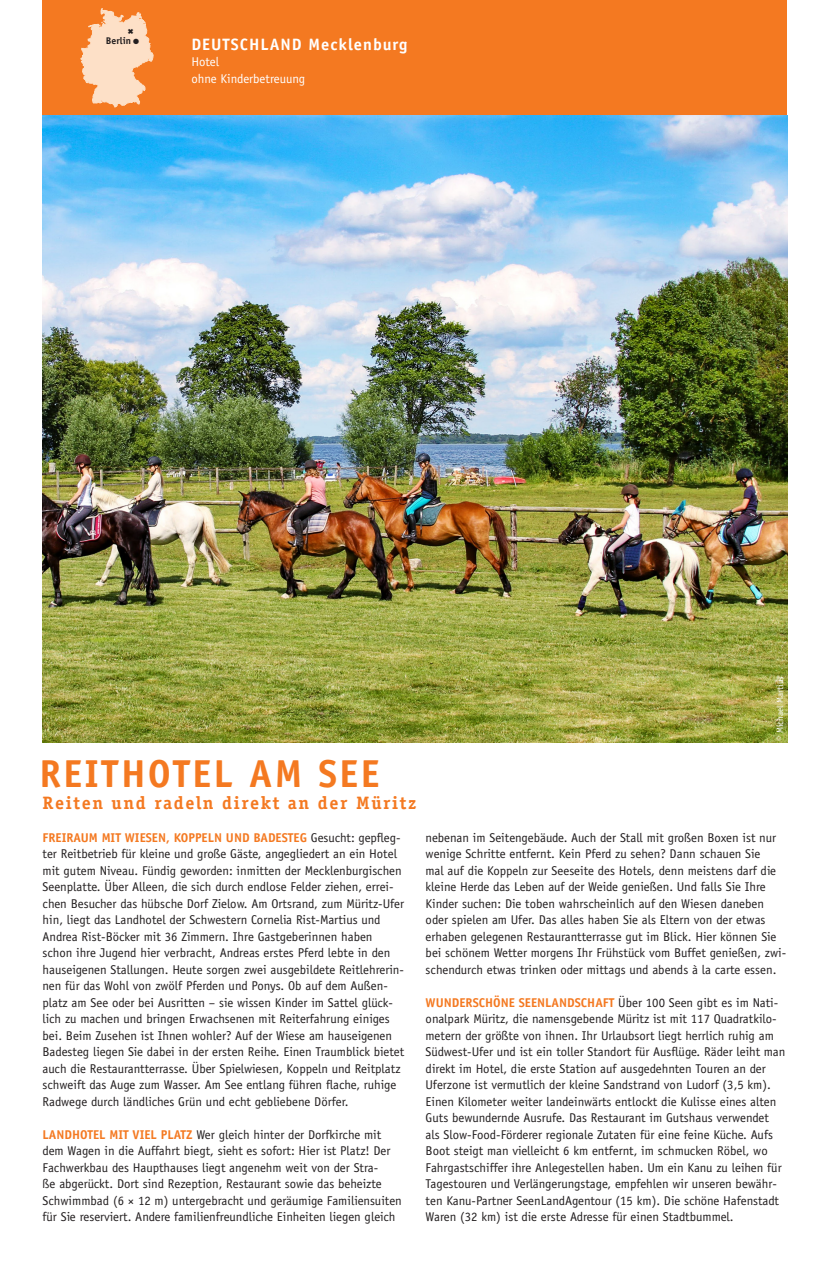
<style>
.page{position:relative;width:830px;height:1263px;background:#fff}
.page>*{position:absolute;margin:0;border:0;box-sizing:border-box;transform-origin:0 0}
.t1{font:700 39px "Officina Sans Std";letter-spacing:.06em;color:#f47921}
.Text{font:700 18px "Officina Serif Std";letter-spacing:.09em;color:#f47921}
.t2{font:700 16.5px "Officina Sans Std";letter-spacing:.06em;color:#fff}
.Text-2{font:12.75px/16.5px "Officina Sans Std";color:#231f20}
.t3{font:12.75px "Officina Sans Std";color:#fff}
.t4{font:700 9.75px "Officina Sans Std";color:#231f20}
.Text-3{font:9px "Officina Sans Std";color:#fff}
.t5{font:7.5px "Zapf Dingbats Std";color:#231f20}
.s1{font-weight:700;color:#f47921}
</style>
<div class="page">
<div style="left:43px;top:0;width:744px;height:116px;background:#f47921"></div>
<img style="left:43px;top:116px;width:744px;height:626px">
<svg style="left:80px;top:8px;width:74px;height:100px"></svg>
<p class="t4" style="left:106px;top:34px;width:27px">Berlin</p>
<p class="t5" style="left:133px;top:37px;width:7px">●</p>
<p class="t2" style="left:191px;top:34px;width:217px">DEUTSCHLAND Mecklenburg</p>
<p class="t3" style="left:191px;top:54px;width:29px">Hotel</p>
<p class="t3" style="left:191px;top:71px;width:115px">ohne Kinderbetreuung</p>
<p class="t1" style="left:39px;top:750px;width:341px">REITHOTEL AM SEE</p>
<p class="Text" style="left:43px;top:791px;width:375px">Reiten und radeln direkt an der Müritz</p>
<p class="Text-2" style="left:43px;top:829px;width:363px"><span class="s1">FREIRAUM MIT WIESEN, KOPPELN UND BADESTEG</span> Gesucht: gepfleg&shy;ter Reitbetrieb für kleine und große Gäste, angegliedert an ein Hotel mit gutem Niveau. Fündig geworden: inmitten der Mecklenburgischen Seenplatte. Über Alleen, die sich durch endlose Felder ziehen, errei&shy;chen Besucher das hübsche Dorf Zielow. Am Ortsrand, zum Müritz-Ufer hin, liegt das Landhotel der Schwestern Cornelia Rist-Martius und Andrea Rist-Böcker mit 36 Zimmern. Ihre Gastgeberinnen haben schon ihre Jugend hier verbracht, Andreas erstes Pferd lebte in den hauseigenen Stallungen. Heute sorgen zwei ausgebildete Reitlehrerin&shy;nen für das Wohl von zwölf Pferden und Ponys. Ob auf dem Außen&shy;platz am See oder bei Ausritten – sie wissen Kinder im Sattel glück&shy;lich zu machen und bringen Erwachsenen mit Reiterfahrung einiges bei. Beim Zusehen ist Ihnen wohler? Auf der Wiese am hauseigenen Badesteg liegen Sie dabei in der ersten Reihe. Einen Traumblick bietet auch die Restaurantterrasse. Über Spielwiesen, Koppeln und Reitplatz schweift das Auge zum Wasser. Am See entlang führen flache, ruhige Radwege durch ländliches Grün und echt gebliebene Dörfer.</p>
<p class="Text-2" style="left:43px;top:1126px;width:360px"><span class="s1">LANDHOTEL MIT VIEL PLATZ</span> Wer gleich hinter der Dorfkirche mit dem Wagen in die Auffahrt biegt, sieht es sofort: Hier ist Platz! Der Fachwerkbau des Haupthauses liegt angenehm weit von der Stra-<br>ße abgerückt. Dort sind Rezeption, Restaurant sowie das beheizte Schwimmbad (6 × 12 m) untergebracht und geräumige Familiensuiten für Sie reserviert. Andere familienfreundliche Einheiten liegen gleich</p>
<p class="Text-3" style="left:774px;top:741px;width:66px;rotate:-90deg">© Michael Martius</p>
<p class="Text-2" style="left:425px;top:829px;width:362px">nebenan im Seitengebäude. Auch der Stall mit großen Boxen ist nur wenige Schritte entfernt. Kein Pferd zu sehen? Dann schauen Sie<br>mal auf die Koppeln zur Seeseite des Hotels, denn meistens darf die kleine Herde das Leben auf der Weide genießen. Und falls Sie Ihre Kinder suchen: Die toben wahrscheinlich auf den Wiesen daneben oder spielen am Ufer. Das alles haben Sie als Eltern von der etwas erhaben gelegenen Restaurantterrasse gut im Blick. Hier können Sie bei schönem Wetter morgens Ihr Frühstück vom Buffet genießen, zwi&shy;schendurch etwas trinken oder mittags und abends à la carte essen.</p>
<p class="Text-2" style="left:425px;top:994px;width:361px"><span class="s1">WUNDERSCHÖNE SEENLANDSCHAFT</span> Über 100 Seen gibt es im Nati&shy;onalpark Müritz, die namensgebende Müritz ist mit 117 Quadratkilo&shy;metern der größte von ihnen. Ihr Urlaubsort liegt herrlich ruhig am Südwest-Ufer und ist ein toller Standort für Ausflüge. Räder leiht man direkt im Hotel, die erste Station auf ausgedehnten Touren an der Uferzone ist vermutlich der kleine Sandstrand von Ludorf (3,5 km).<br>Einen Kilometer weiter landeinwärts entlockt die Kulisse eines alten Guts bewundernde Ausrufe. Das Restaurant im Gutshaus verwendet als Slow-Food-Förderer regionale Zutaten für eine feine Küche. Aufs Boot steigt man vielleicht 6 km entfernt, im schmucken Röbel, wo Fahrgastschiffer ihre Anlegestellen haben. Um ein Kanu zu leihen für Tagestouren und Verlängerungstage, empfehlen wir unseren bewähr&shy;ten Kanu-Partner SeenLandAgentour (15 km). Die schöne Hafenstadt Waren (32 km) ist die erste Adresse für einen Stadtbummel.</p>
</div>
